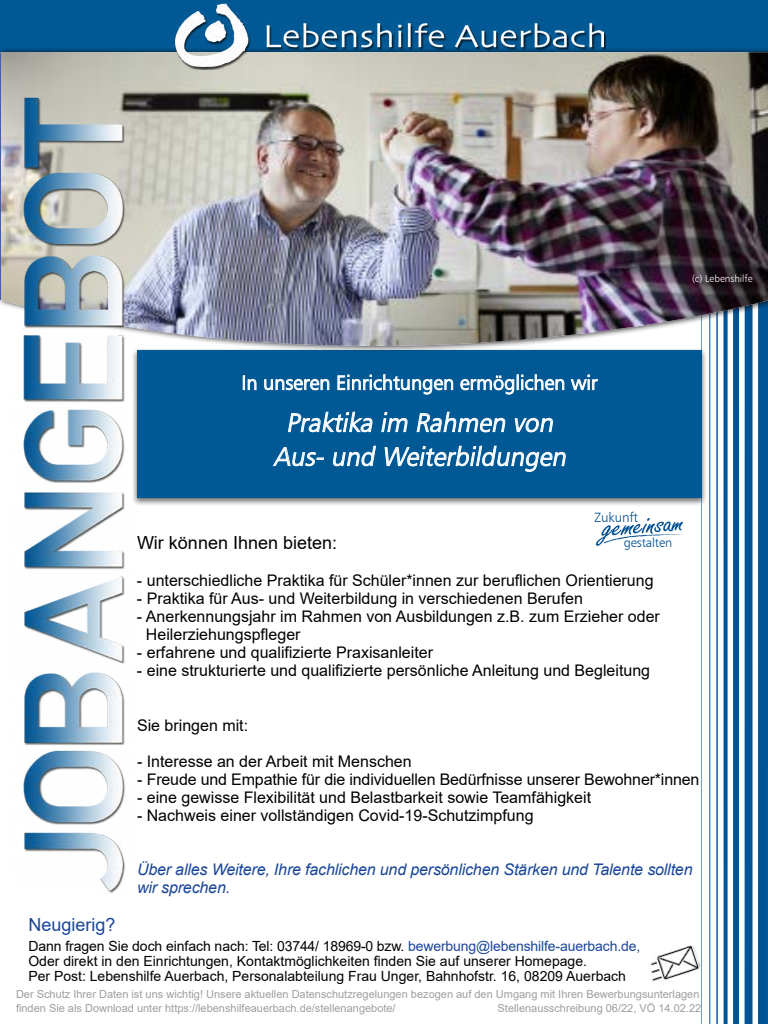
<style>
.page{position:relative;width:768px;height:1024px;background:#fff}
.page>*{position:absolute;margin:0;border:0;box-sizing:border-box;transform-origin:0 0}
.t1{font:italic 26px/34px "Humanist 777 BT Light B";color:#fff;text-align:center}
.t2{font:20px "Humanist 777 BT Light B";color:#fff}
.t3{font:18px "Arial";color:#000}
.t4{font:18px "Arial";color:#1a4698}
.t5{font:16px/18px "Arial";color:#000}
.t6{font:italic 16px/18px "Arial";letter-spacing:-.01em;color:#1a4698}
.t7{font:14px/15px "Arial";color:#000}
.t8{font:13.5px "Humanist 777 BT Light B";letter-spacing:-.01em;color:#004f93}
.t9{font:12.7px "Humanist 777 BT Light B";letter-spacing:-.01em;color:#004f93}
.t10{font:11px/13.2px "Arial";color:#9e9e9e}
.t11{font:10px "Humanist 777 BT Light B";color:#fafafa}
.s1{color:#1a4698}
</style>
<div class="page">
<div style="left:131px;top:348px;width:576px;height:159px;background:#000;opacity:.57"></div>
<div style="left:137px;top:350px;width:565px;height:148px;background:#005894"></div>
<svg style="left:288px;top:412px;width:85px;height:20px"></svg>
<svg style="left:381px;top:412px;width:27px;height:20px"></svg>
<svg style="left:417px;top:412px;width:89px;height:20px"></svg>
<svg style="left:515px;top:418px;width:38px;height:14px"></svg>
<svg style="left:273px;top:447px;width:51px;height:19px"></svg>
<svg style="left:333px;top:446px;width:43px;height:20px"></svg>
<svg style="left:385px;top:445px;width:181px;height:27px"></svg>
<div style="left:1px;top:0;width:767px;height:209px;background:#005894"></div>
<svg style="left:745px;top:400px;width:23px;height:624px"></svg>
<svg style="left:716px;top:400px;width:23px;height:624px"></svg>
<svg style="left:709px;top:400px;width:1px;height:624px"></svg>
<svg style="left:701px;top:498px;width:1px;height:526px"></svg>
<img style="left:0;top:52px;width:768px;height:348px">
<div style="left:175px;top:4px;width:431px;height:66px;background:#000;opacity:.75"></div>
<img style="left:175px;top:4px;width:429px;height:63px">
<img style="left:11px;top:89px;width:124px;height:805px">
<svg style="left:596px;top:518px;width:87px;height:28px"></svg>
<img style="left:651px;top:942px;width:51px;height:46px">
<div style="left:695px;top:276px;width:70px;height:20px;background:#000;opacity:.75"></div>
<p class="t11" style="left:692px;top:272px;width:62px">(c) Lebenshilfe</p>
<p class="t2" style="left:241px;top:370px;width:358px">In unseren Einrichtungen ermöglichen wir</p>
<h1 class="t1" style="left:273px;top:405px;width:299px">Praktika im Rahmen von<br>Aus- und Weiterbildungen</h1>
<p class="t8" style="left:594px;top:509px;width:45px">Zukunft</p>
<p class="t3" style="left:137px;top:530px;width:202px">Wir können Ihnen bieten:</p>
<p class="t5" style="left:137px;top:571px;width:518px">- unterschiedliche Praktika für Schüler*innen zur beruflichen Orientierung</p>
<p class="t5" style="left:137px;top:589px;width:448px">- Praktika für Aus- und Weiterbildung in verschiedenen Berufen</p>
<p class="t5" style="left:146px;top:607px;width:516px;text-indent:-9px">- Anerkennungsjahr im Rahmen von Ausbildungen z.B. zum Erzieher oder<br>Heilerziehungspfleger</p>
<p class="t5" style="left:137px;top:643px;width:298px">- erfahrene und qualifizierte Praxisanleiter</p>
<p class="t5" style="left:137px;top:661px;width:515px">- eine strukturierte und qualifizierte persönliche Anleitung und Begleitung</p>
<p class="t9" style="left:624px;top:535px;width:50px">gestalten</p>
<p class="t5" style="left:137px;top:717px;width:113px">Sie bringen mit:</p>
<p class="t5" style="left:137px;top:753px;width:276px">- Interesse an der Arbeit mit Menschen</p>
<p class="t5" style="left:137px;top:771px;width:564px">- Freude und Empathie für die individuellen Bedürfnisse unserer Bewohner*innen</p>
<p class="t5" style="left:137px;top:789px;width:456px">- eine gewisse Flexibilität und Belastbarkeit sowie Teamfähigkeit</p>
<p class="t5" style="left:137px;top:807px;width:398px">- Nachweis einer vollständigen Covid-19-Schutzimpfung</p>
<p class="t6" style="left:137px;top:861px;width:557px">Über alles Weitere, Ihre fachlichen und persönlichen Stärken und Talente sollten wir sprechen.</p>
<p class="t4" style="left:28px;top:913px;width:89px">Neugierig?</p>
<p class="t7" style="left:28px;top:939px;width:613px">Dann fragen Sie doch einfach nach: Tel: 03744/ 18969-0 bzw. <span class="s1">bewerbung@lebenshilfe-auerbach.de,<br></span>Oder direkt in den Einrichtungen, Kontaktmöglichkeiten finden Sie auf unserer Homepage.<br>Per Post: Lebenshilfe Auerbach, Personalabteilung Frau Unger, Bahnhofstr. 16, 08209 Auerbach</p>
<p class="t10" style="left:16px;top:988px;width:685px">Der Schutz Ihrer Daten ist uns wichtig! Unsere aktuellen Datenschutzregelungen bezogen auf den Umgang mit Ihren Bewerbungsunterlagen finden Sie als Download unter https://lebenshilfeauerbach.de/stellenangebote/</p>
<p class="t10" style="left:498px;top:1001px;width:205px">Stellenausschreibung 06/22, VÖ 14.02.22</p>
</div>
